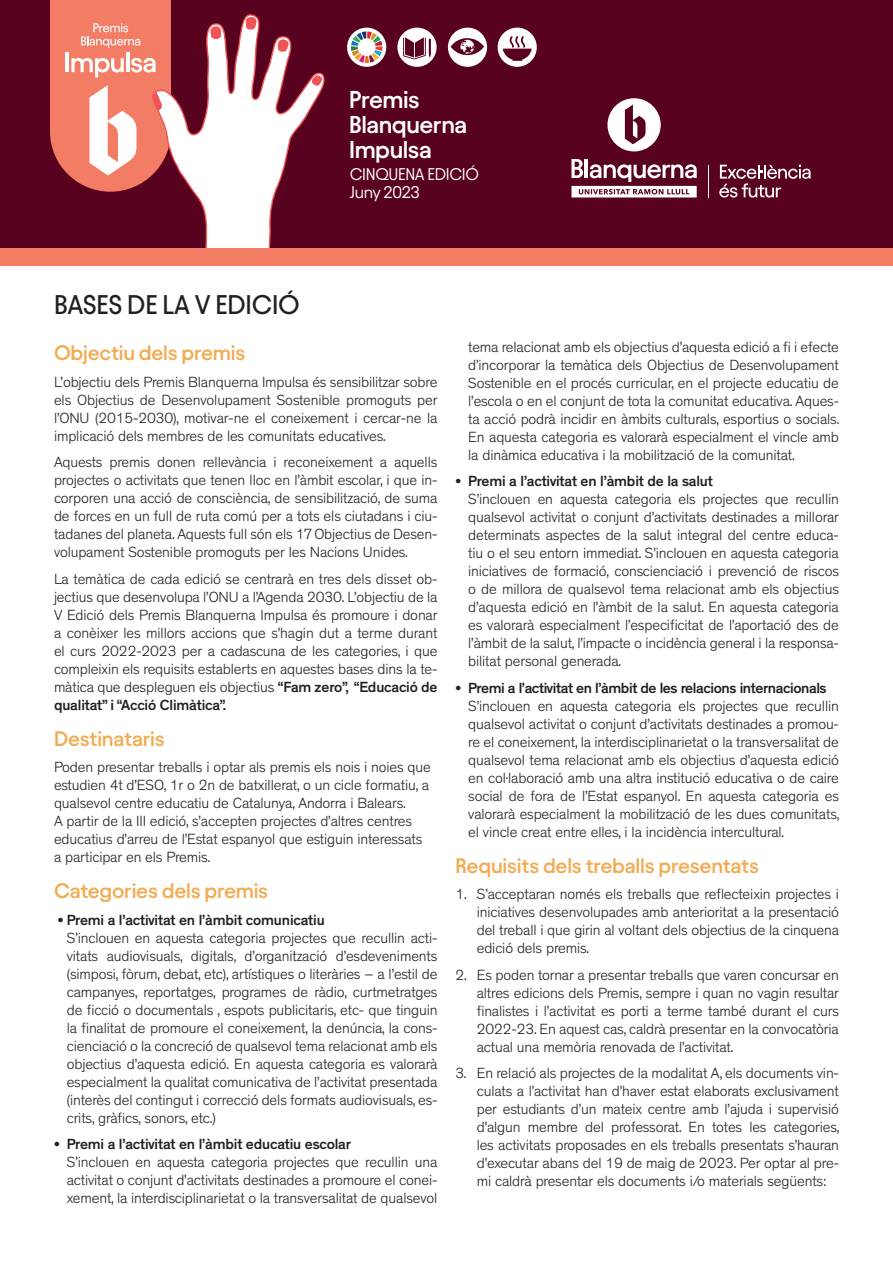
<style>
.page{position:relative;width:893px;height:1263px;background:#fff}
.page>*{position:absolute;margin:0;border:0;box-sizing:border-box;transform-origin:0 0}
.t1{font:500 27px "Avantt";letter-spacing:-.01em;color:#231f20}
.t2{font:600 24.3px/24.6px "Avantt";letter-spacing:-.02em;color:#fff}
.t3{font:600 21px "Avantt";letter-spacing:-.01em;color:#f1ac54}
.t4{font:16.95px/18.1px "Avantt";letter-spacing:-.02em;color:#fff}
.t5{font:300 15px/18px "Theinhardt";letter-spacing:-.01em;color:#231f20;text-align:justify}
.t6{font:500 15px "Theinhardt";letter-spacing:-.01em;color:#231f20}
.s1{font-weight:500}
</style>
<div class="page">
<div style="left:0;top:0;width:893px;height:266px;background:#590220"></div>
<div style="left:347px;top:28px;width:39px;height:39px;background:#fff;border-radius:50%"></div>
<div style="left:397px;top:28px;width:40px;height:39px;background:#fff;border-radius:50%"></div>
<div style="left:448px;top:28px;width:39px;height:39px;background:#fff;border-radius:50%"></div>
<svg style="left:351px;top:31px;width:31px;height:32px"></svg>
<div style="left:498px;top:28px;width:39px;height:39px;background:#fff;border-radius:50%"></div>
<svg style="left:403px;top:37px;width:28px;height:22px"></svg>
<svg style="left:450px;top:38px;width:34px;height:18px"></svg>
<svg style="left:503px;top:36px;width:29px;height:25px"></svg>
<div style="left:50px;top:0;width:121px;height:131px;background:#f37c64"></div>
<div style="left:50px;top:71px;width:121px;height:121px;background:#f37c64;border-radius:50%"></div>
<svg style="left:89px;top:85px;width:48px;height:90px"></svg>
<svg style="left:81px;top:23px;width:59px;height:25px"></svg>
<hr style="left:66px;top:52px;width:3px;height:20px;background:#fff">
<svg style="left:71px;top:58px;width:53px;height:19px"></svg>
<hr style="left:126px;top:52px;width:3px;height:20px;background:#fff">
<svg style="left:131px;top:58px;width:20px;height:15px"></svg>
<svg style="left:151px;top:14px;width:174px;height:234px"></svg>
<svg style="left:152px;top:93px;width:12px;height:18px"></svg>
<svg style="left:210px;top:26px;width:11px;height:13px"></svg>
<svg style="left:246px;top:17px;width:11px;height:13px"></svg>
<svg style="left:278px;top:39px;width:11px;height:13px"></svg>
<svg style="left:311px;top:75px;width:11px;height:11px"></svg>
<svg style="left:607px;top:98px;width:54px;height:53px"></svg>
<svg style="left:571px;top:159px;width:126px;height:38px"></svg>
<svg style="left:719px;top:165px;width:92px;height:33px"></svg>
<hr style="left:708px;top:165px;width:1px;height:32px;background:#fff">
<div style="left:0;top:248px;width:893px;height:17px;background:#f37c64"></div>
<h1 class="t1" style="left:54px;top:285px;width:247px">BASES DE LA V EDICIÓ</h1>
<h2 class="t2" style="left:349px;top:86px;width:119px">Premis<br>Blanquerna<br>Impulsa</h2>
<p class="t4" style="left:350px;top:164px;width:131px">CINQUENA EDICIÓ<br>Juny 2023</p>
<h3 class="t3" style="left:54px;top:338px;width:193px">Objectiu dels premis</h3>
<p class="t5" style="left:54px;top:373px;width:385px">L’objectiu dels Premis Blanquerna Impulsa és sensibilitzar sobre els Objectius de Desenvolupament Sostenible promoguts per l’ONU (2015-2030), motivar-ne el coneixement i cercar-ne la implicació dels membres de les comunitats educatives.</p>
<p class="t5" style="left:54px;top:453px;width:385px">Aquests premis donen rellevància i reconeixement a aquells projectes o activitats que tenen lloc en l’àmbit escolar, i que in&shy;corporen una acció de consciència, de sensibilització, de suma de forces en un full de ruta comú per a tots els ciutadans i ciu&shy;tadanes del planeta. Aquests full són els 17 Objectius de Desen&shy;volupament Sostenible promoguts per les Nacions Unides.</p>
<p class="t5" style="left:54px;top:570px;width:385px">La temàtica de cada edició se centrarà en tres dels disset ob&shy;jectius que desenvolupa l’ONU a l’Agenda 2030. L’objectiu de la V Edició dels Premis Blanquerna Impulsa és promoure i donar a conèixer les millors accions que s’hagin dut a terme durant el curs 2022-2023 per a cadascuna de les categories, i que compleixin els requisits establerts en aquestes bases dins la te&shy;màtica que despleguen els objectius <span class="s1">“Fam zero”, “Educació de qualitat” i “Acció Climàtica”.</span></p>
<h3 class="t3" style="left:54px;top:723px;width:112px">Destinataris</h3>
<p class="t5" style="left:54px;top:758px;width:378px;text-align:left">Poden presentar treballs i optar als premis els nois i noies que estudien 4t d’ESO, 1r o 2n de batxillerat, o un cicle formatiu, a qualsevol centre educatiu de Catalunya, Andorra i Balears.<br>A partir de la III edició, s’accepten projectes d’altres centres educatius d’arreu de l’Estat espanyol que estiguin interessats a participar en els Premis.</p>
<h3 class="t3" style="left:54px;top:876px;width:216px">Categories dels premis</h3>
<p class="t6" style="left:58px;top:911px;width:269px">• Premi a l’activitat en l’àmbit comunicatiu</p>
<p class="t5" style="left:67px;top:929px;width:372px">S’inclouen en aquesta categoria projectes que recullin acti&shy;vitats audiovisuals, digitals, d’organització d’esdeveniments (simposi, fòrum, debat, etc), artístiques o literàries – a l’estil de campanyes, reportatges, programes de ràdio, curtmetratges de ficció o documentals , espots publicitaris, etc- que tinguin la finalitat de promoure el coneixement, la denúncia, la cons&shy;cienciació o la concreció de qualsevol tema relacionat amb els objectius d’aquesta edició. En aquesta categoria es valorarà especialment la qualitat comunicativa de l’activitat presentada (interès del contingut i correcció dels formats audiovisuals, es&shy;crits, gràfics, sonors, etc.)</p>
<p class="t6" style="left:54px;top:1135px;width:299px">• Premi a l’activitat en l’àmbit educatiu escolar</p>
<p class="t5" style="left:67px;top:1153px;width:372px">S’inclouen en aquesta categoria projectes que recullin una activitat o conjunt d’activitats destinades a promoure el conei&shy;xement, la interdisciplinarietat o la transversalitat de qualsevol</p>
<p class="t5" style="left:468px;top:338px;width:373px">tema relacionat amb els objectius d’aquesta edició a fi i efecte d’incorporar la temàtica dels Objectius de Desenvolupament Sostenible en el procés curricular, en el projecte educatiu de l’escola o en el conjunt de tota la comunitat educativa. Aques&shy;ta acció podrà incidir en àmbits culturals, esportius o socials.<br>En aquesta categoria es valorarà especialment el vincle amb la dinàmica educativa i la mobilització de la comunitat.</p>
<p class="t6" style="left:455px;top:472px;width:259px">• Premi a l’activitat en l’àmbit de la salut</p>
<p class="t5" style="left:468px;top:490px;width:372px">S’inclouen en aquesta categoria els projectes que recullin qualsevol activitat o conjunt d’activitats destinades a millorar determinats aspectes de la salut integral del centre educa&shy;tiu o el seu entorn immediat. S’inclouen en aquesta categoria iniciatives de formació, conscienciació i prevenció de riscos o de millora de qualsevol tema relacionat amb els objectius d’aquesta edició en l’àmbit de la salut. En aquesta categoria es valorarà especialment l’especificitat de l’aportació des de l’àmbit de la salut, l’impacte o incidència general i la responsa&shy;bilitat personal generada.</p>
<p class="t6" style="left:455px;top:679px;width:373px">• Premi a l’activitat en l’àmbit de les relacions internacionals</p>
<p class="t5" style="left:468px;top:697px;width:373px">S’inclouen en aquesta categoria els projectes que recullin qualsevol activitat o conjunt d’activitats destinades a promou&shy;re el coneixement, la interdisciplinarietat o la transversalitat de qualsevol tema relacionat amb els objectius d’aquesta edició en col·laboració amb una altra institució educativa o de caire social de fora de l’Estat espanyol. En aquesta categoria es valorarà especialment la mobilització de les dues comunitats, el vincle creat entre elles, i la incidència intercultural.</p>
<h3 class="t3" style="left:455px;top:850px;width:305px">Requisits dels treballs presentats</h3>
<p class="t5" style="left:477px;top:885px;width:364px;text-indent:-21px">1. S’acceptaran només els treballs que reflecteixin projectes i iniciatives desenvolupades amb anterioritat a la presentació del treball i que girin al voltant dels objectius de la cinquena edició dels premis.</p>
<p class="t5" style="left:477px;top:966px;width:364px;text-indent:-21px">2. Es poden tornar a presentar treballs que varen concursar en altres edicions dels Premis, sempre i quan no vagin resultar finalistes i l’activitat es porti a terme també durant el curs 2022-23. En aquest cas, caldrà presentar en la convocatòria actual una memòria renovada de l’activitat.</p>
<p class="t5" style="left:477px;top:1064px;width:364px;text-indent:-21px">3. En relació als projectes de la modalitat A, els documents vin&shy;culats a l’activitat han d’haver estat elaborats exclusivament per estudiants d’un mateix centre amb l’ajuda i supervisió d’algun membre del professorat. En totes les categories, les activitats proposades en els treballs presentats s’hauran d’executar abans del 19 de maig de 2023. Per optar al pre&shy;mi caldrà presentar els documents i/o materials següents:</p>
</div>
